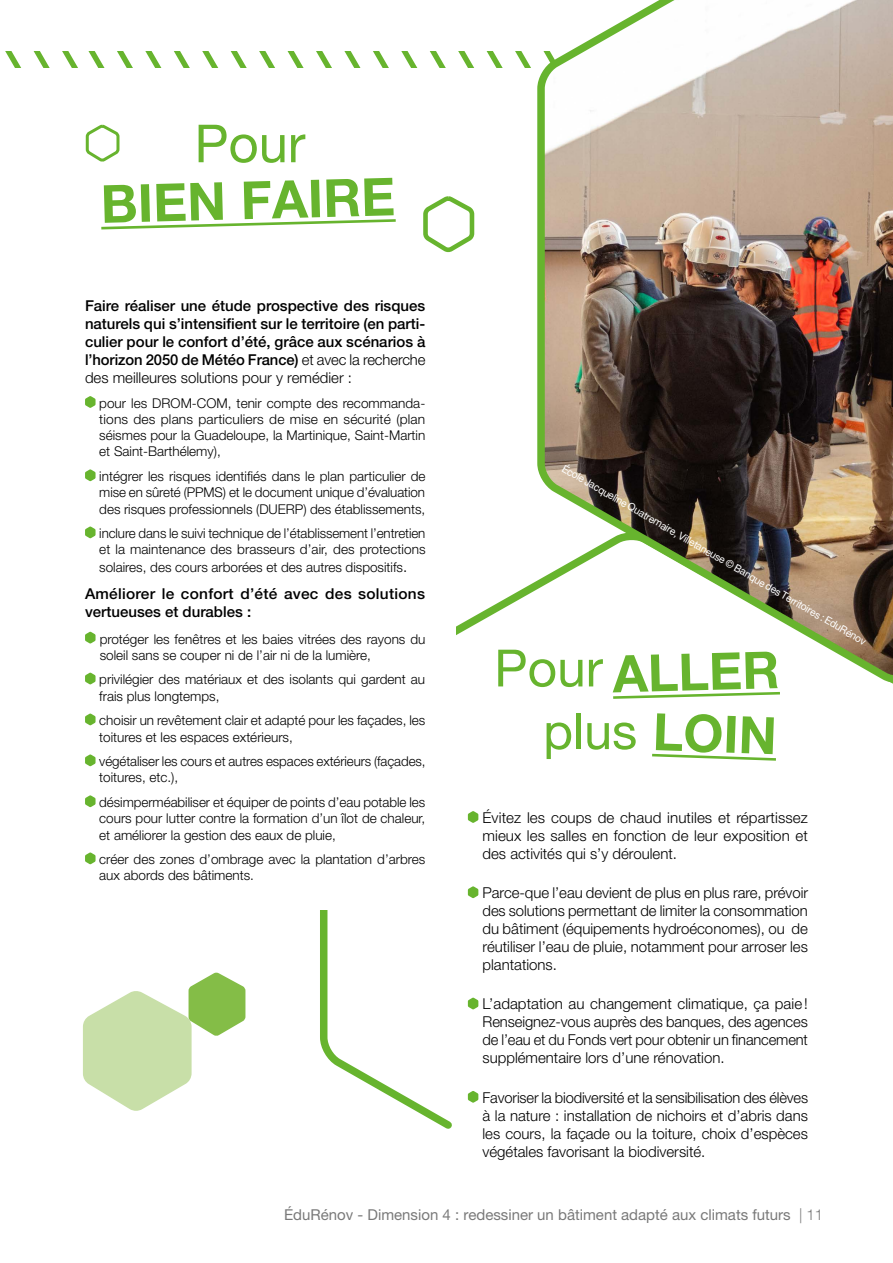
<style>
.page{position:relative;width:893px;height:1263px;background:#fff}
.page>*{position:absolute;margin:0;border:0;box-sizing:border-box;transform-origin:0 0}
.t1{font:700 52.5px "Helvetica Neue LT Pro";color:#67b42e}
.t2{font:52.5px "Helvetica Neue LT Pro";color:#67b42e}
.t3{font:700 51.45px "Helvetica Neue LT Pro";color:#67b42e}
.t4{font:51.45px "Helvetica Neue LT Pro";color:#67b42e}
.t5{font:50.25px "Helvetica Neue LT Pro";color:#67b42e}
.t6{font:300 15px/18px "Helvetica Neue LT Pro";color:#000;text-align:justify}
.t7{font:500 15px/18px "Helvetica Neue LT Pro";color:#000;text-align:justify}
.t8{font:15px "Helvetica Neue LT Pro";color:#797979}
.t9{font:300 13.5px/16.2px "Helvetica Neue LT Pro";color:#000}
.t10{font:10.5px "Helvetica Neue LT Pro";color:#fff}
.s1{font-weight:300}
.s2{font-size:15px}
</style>
<div class="page">
<svg style="left:5px;top:51px;width:526px;height:16px"></svg>
<hr style="left:765px;top:1161px;width:42px;height:1px;background:#000">
<svg style="left:320px;top:583px;width:460px;height:546px"></svg>
<div style="left:85px;top:271px;width:370px;height:639px;background:#fff"></div>
<svg style="left:85px;top:396px;width:11px;height:12px"></svg>
<svg style="left:85px;top:469px;width:11px;height:12px"></svg>
<svg style="left:85px;top:526px;width:11px;height:12px"></svg>
<svg style="left:85px;top:632px;width:11px;height:11px"></svg>
<svg style="left:85px;top:673px;width:11px;height:11px"></svg>
<svg style="left:85px;top:713px;width:11px;height:12px"></svg>
<svg style="left:85px;top:754px;width:11px;height:12px"></svg>
<svg style="left:85px;top:795px;width:11px;height:12px"></svg>
<svg style="left:85px;top:852px;width:11px;height:12px"></svg>
<img style="left:533px;top:0;width:360px;height:691px">
<svg style="left:83px;top:973px;width:162px;height:138px"></svg>
<div style="left:455px;top:811px;width:353px;height:346px;background:#fff"></div>
<svg style="left:468px;top:811px;width:10px;height:12px"></svg>
<svg style="left:468px;top:886px;width:10px;height:12px"></svg>
<svg style="left:468px;top:997px;width:10px;height:12px"></svg>
<svg style="left:468px;top:1091px;width:10px;height:12px"></svg>
<svg style="left:101px;top:219px;width:295px;height:11px"></svg>
<svg style="left:85px;top:124px;width:35px;height:38px"></svg>
<svg style="left:423px;top:196px;width:52px;height:57px"></svg>
<h1 class="t2" style="left:195px;top:112px;width:112px">Pour</h1>
<h1 class="t1" style="left:99px;top:173px;width:296px;rotate:-2deg">BIEN FAIRE</h1>
<p class="t7" style="left:85px;top:297px;width:342px">Faire réaliser une étude prospective des risques naturels qui s’intensifient sur le territoire (en parti&shy;culier pour le confort d’été, grâce aux scénarios à l’horizon 2050 de Météo France) <span class="s1">et avec la recherche des meilleures solutions pour y remédier :</span></p>
<p class="t9" style="left:99px;top:395px;width:328px;text-align:justify">pour les DROM-COM, tenir compte des recommanda&shy;tions des plans particuliers de mise en sécurité (plan séismes pour la Guadeloupe, la Martinique, Saint-Martin et Saint-Barthélemy),</p>
<p class="t9" style="left:99px;top:468px;width:328px;text-align:justify">intégrer les risques identifiés dans le plan particulier de mise en sûreté (PPMS) et le document unique d’évaluation des risques professionnels (DUERP) des établissements,</p>
<p class="t9" style="left:99px;top:525px;width:328px">inclure dans le suivi technique de l’établissement l’entretien et la maintenance des brasseurs d’air, des protections</p>
<p class="t9" style="left:99px;top:559px;width:309px">solaires, des cours arborées et des autres dispositifs<span class="s2">.</span></p>
<p class="t7" style="left:85px;top:584px;width:341px">Améliorer le confort d’été avec des solutions vertueuses et durables :</p>
<p class="t9" style="left:100px;top:630px;width:327px">protéger les fenêtres et les baies vitrées des rayons du soleil sans se couper ni de l’air ni de la lumière,</p>
<p class="t9" style="left:99px;top:671px;width:327px">privilégier des matériaux et des isolants qui gardent au frais plus longtemps,</p>
<p class="t9" style="left:99px;top:712px;width:328px">choisir un revêtement clair et adapté pour les façades, les toitures et les espaces extérieurs,</p>
<p class="t9" style="left:99px;top:753px;width:328px">végétaliser les cours et autres espaces extérieurs (façades, toitures, etc.),</p>
<p class="t9" style="left:99px;top:794px;width:328px;text-align:justify">désimperméabiliser et équiper de points d’eau potable les cours pour lutter contre la formation d’un îlot de chaleur, et améliorer la gestion des eaux de pluie,</p>
<p class="t9" style="left:99px;top:851px;width:328px">créer des zones d’ombrage avec la plantation d’arbres aux abords des bâtiments.</p>
<p class="t10" style="left:566px;top:462px;width:351px;rotate:30deg">École Jacqueline Quatremaire, Villetaneuse © Banque des Territoires : EduRénov</p>
<h2 class="t4" style="left:494px;top:637px;width:110px">Pour</h2>
<h3 class="t5" style="left:543px;top:701px;width:95px">plus</h3>
<h2 class="t3" style="left:611px;top:643px;width:168px;rotate:-2deg">ALLER</h2>
<h2 class="t3" style="left:654px;top:700px;width:125px;rotate:2deg">LOIN</h2>
<p class="t6" style="left:483px;top:808px;width:327px">Évitez les coups de chaud inutiles et répartissez mieux les salles en fonction de leur exposition et des activités qui s’y déroulent.</p>
<p class="t6" style="left:482px;top:883px;width:327px">Parce-que l’eau devient de plus en plus rare, prévoir des solutions permettant de limiter la consommation du bâtiment (équipements hydroéconomes), ou de réutiliser l’eau de pluie, notamment pour arroser les plantations.</p>
<p class="t6" style="left:483px;top:995px;width:327px">L’adaptation au changement climatique, ça paie !<br>Renseignez-vous auprès des banques, des agences de l’eau et du Fonds vert pour obtenir un financement supplémentaire lors d’une rénovation.</p>
<p class="t6" style="left:483px;top:1088px;width:327px">Favoriser la biodiversité et la sensibilisation des élèves à la nature : installation de nichoirs et d’abris dans les cours, la façade ou la toiture, choix d’espèces végétales favorisant la biodiversité.</p>
<p class="t8" style="left:284px;top:1206px;width:541px">ÉduRénov - Dimension 4 : redessiner un bâtiment adapté aux climats futurs <span class="s1">| 11</span></p>
</div>
